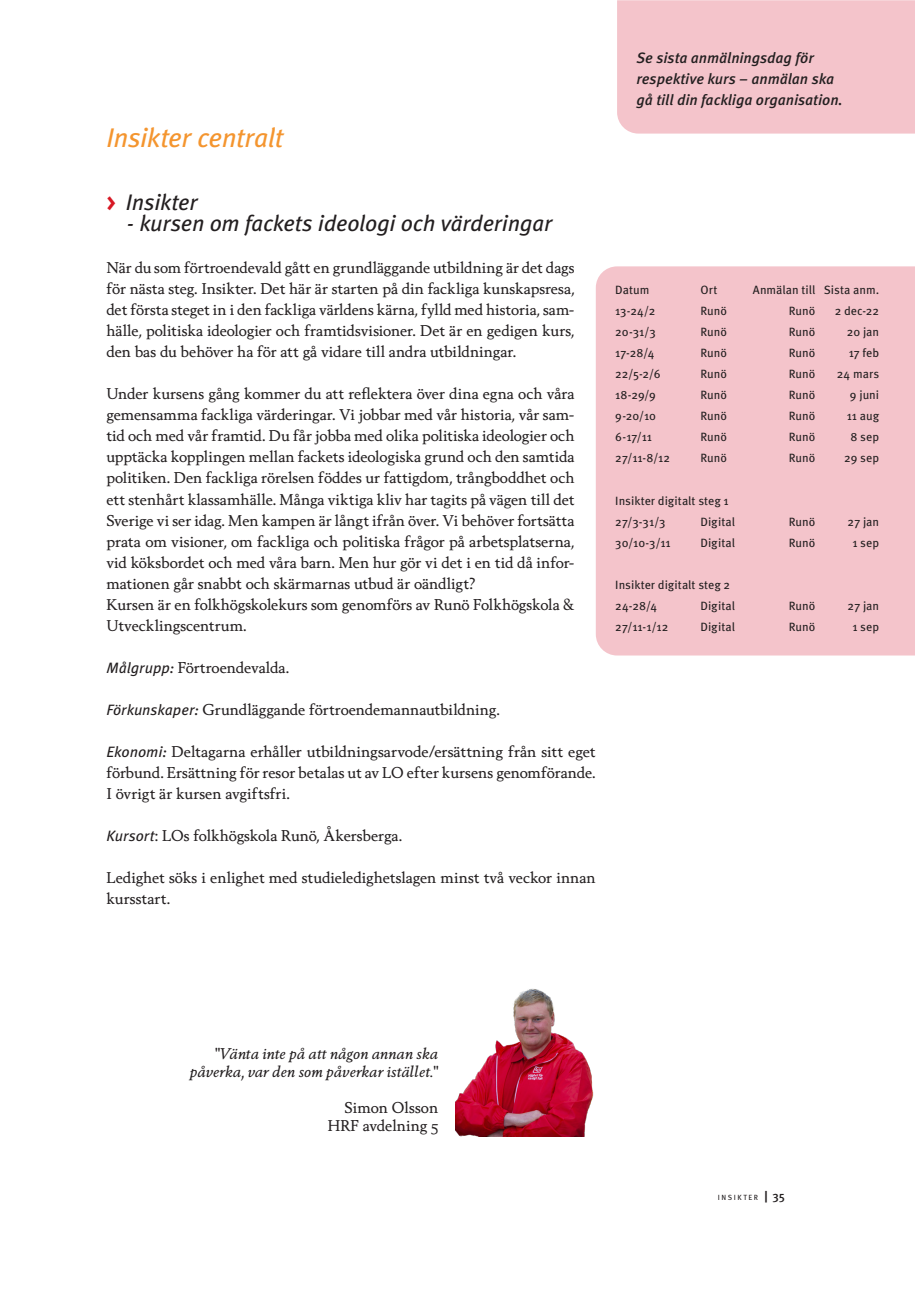
<style>
.page{position:relative;width:915px;height:1306px;background:#fff}
.page>*{position:absolute;margin:0;border:0;box-sizing:border-box;transform-origin:0 0}
.Rubrik{font:italic 27px "Meta Pro";letter-spacing:-.015em;color:#f4952f}
.Brödingång{font:italic 22.5px "Meta Pro";letter-spacing:-.01em;color:#231f20}
.Brödtext{font:15px/21px "Berling Nova Text Pro";color:#231f20;text-align:justify}
.Brödingång-2{font:15px/21px "Berling Nova Text Pro";color:#231f20;text-align:justify}
.Fakta_-_ingång{font:italic 500 15px/21px "Meta Pro";letter-spacing:-.005em;color:#231f20}
.t1{font:italic 15px "Berling Nova Text Pro";color:#231f20}
.Fakta_-_ingång-2{font:12px "Meta Pro";color:#231f20}
.t2{font:7.5px "Meta Pro";color:#231f20}
.s1{font-weight:700;font-style:normal;color:#d71824}
.s2{font-family:"Meta Pro";font-style:italic}
.s3{font-weight:700;font-size:12px}
.s4{font-weight:500;font-size:12px}
</style>
<div class="page">
<div style="left:595px;top:266px;width:319px;height:389px;background:#f4c4cb"></div>
<div style="left:617px;top:0;width:298px;height:134px;background:#f4c4cb"></div>
<img style="left:455px;top:988px;width:139px;height:148px">
<p class="Rubrik" style="left:106px;top:117px;width:178px">Insikter centralt</p>
<p class="Brödingång" style="left:106px;top:185px;width:94px"><span class="s1">&gt;</span> Insikter</p>
<p class="Brödingång" style="left:127px;top:206px;width:428px">- kursen om fackets ideologi och värderingar</p>
<p class="Brödtext" style="left:106px;top:257px;width:469px">När du som förtroendevald gått en grundläggande utbildning är det dags för nästa steg. Insikter. Det här är starten på din fackliga kunskapsresa, det första steget in i den fackliga världens kärna, fylld med historia, sam&shy;hälle, politiska ideologier och framtidsvisioner. Det är en gedigen kurs, den bas du behöver ha för att gå vidare till andra utbildningar.</p>
<p class="Brödtext" style="left:106px;top:383px;width:469px">Under kursens gång kommer du att reflektera över dina egna och våra gemensamma fackliga värderingar. Vi jobbar med vår historia, vår sam&shy;tid och med vår framtid. Du får jobba med olika politiska ideologier och upptäcka kopplingen mellan fackets ideologiska grund och den samtida politiken. Den fackliga rörelsen föddes ur fattigdom, trångboddhet och ett stenhårt klassamhälle. Många viktiga kliv har tagits på vägen till det Sverige vi ser idag. Men kampen är långt ifrån över. Vi behöver fortsätta prata om visioner, om fackliga och politiska frågor på arbetsplatserna, vid köksbordet och med våra barn. Men hur gör vi det i en tid då infor&shy;mationen går snabbt och skärmarnas utbud är oändligt?</p>
<p class="Brödtext" style="left:106px;top:593px;width:469px">Kursen är en folkhögskolekurs som genomförs av Runö Folkhögskola &amp;<br>Utvecklingscentrum.</p>
<p class="Brödingång-2" style="left:106px;top:656px;width:184px"><span class="s2">Målgrupp:</span> Förtroendevalda.</p>
<p class="Brödingång-2" style="left:106px;top:698px;width:395px"><span class="s2">Förkunskaper:</span> Grundläggande förtroendemannautbildning.</p>
<p class="Brödingång-2" style="left:106px;top:740px;width:490px"><span class="s2">Ekonomi:</span> Deltagarna erhåller utbildningsarvode/ersättning från sitt eget förbund. Ersättning för resor betalas ut av LO efter kursens genomförande.<br>I övrigt är kursen avgiftsfri.</p>
<p class="Brödingång-2" style="left:106px;top:824px;width:297px"><span class="s2">Kursort</span>: LOs folkhögskola Runö, Åkersberga.</p>
<p class="Brödingång-2" style="left:106px;top:866px;width:490px">Ledighet söks i enlighet med studieledighetslagen minst två veckor innan kursstart.</p>
<p class="Fakta_-_ingång" style="left:636px;top:47px;width:208px">Se sista anmälningsdag för respektive kurs – anmälan ska gå till din fackliga organisation.</p>
<p class="Fakta_-_ingång-2" style="left:615px;top:281px;width:36px">Datum</p>
<p class="Fakta_-_ingång-2" style="left:700px;top:281px;width:18px">Ort</p>
<p class="Fakta_-_ingång-2" style="left:752px;top:281px;width:128px">Anmälan till Sista anm.</p>
<p class="Fakta_-_ingång-2" style="left:615px;top:302px;width:42px">13-24/2</p>
<p class="Fakta_-_ingång-2" style="left:700px;top:302px;width:28px">Runö</p>
<p class="Fakta_-_ingång-2" style="left:788px;top:302px;width:28px">Runö</p>
<p class="Fakta_-_ingång-2" style="left:834px;top:302px;width:46px">2 dec-22</p>
<p class="Fakta_-_ingång-2" style="left:615px;top:323px;width:42px">20-31/3</p>
<p class="Fakta_-_ingång-2" style="left:700px;top:323px;width:28px">Runö</p>
<p class="Fakta_-_ingång-2" style="left:788px;top:323px;width:28px">Runö</p>
<p class="Fakta_-_ingång-2" style="left:846px;top:323px;width:34px">20 jan</p>
<p class="Fakta_-_ingång-2" style="left:615px;top:344px;width:41px">17-28/4</p>
<p class="Fakta_-_ingång-2" style="left:700px;top:344px;width:28px">Runö</p>
<p class="Fakta_-_ingång-2" style="left:788px;top:344px;width:28px">Runö</p>
<p class="Fakta_-_ingång-2" style="left:848px;top:344px;width:32px">17 feb</p>
<p class="Fakta_-_ingång-2" style="left:615px;top:365px;width:47px">22/5-2/6</p>
<p class="Fakta_-_ingång-2" style="left:700px;top:365px;width:28px">Runö</p>
<p class="Fakta_-_ingång-2" style="left:788px;top:365px;width:28px">Runö</p>
<p class="Fakta_-_ingång-2" style="left:836px;top:365px;width:44px">24 mars</p>
<p class="Fakta_-_ingång-2" style="left:615px;top:386px;width:42px">18-29/9</p>
<p class="Fakta_-_ingång-2" style="left:700px;top:386px;width:28px">Runö</p>
<p class="Fakta_-_ingång-2" style="left:788px;top:386px;width:28px">Runö</p>
<p class="Fakta_-_ingång-2" style="left:849px;top:386px;width:31px">9 juni</p>
<p class="Fakta_-_ingång-2" style="left:615px;top:407px;width:42px">9-20/10</p>
<p class="Fakta_-_ingång-2" style="left:700px;top:407px;width:28px">Runö</p>
<p class="Fakta_-_ingång-2" style="left:788px;top:407px;width:28px">Runö</p>
<p class="Fakta_-_ingång-2" style="left:846px;top:407px;width:34px">11 aug</p>
<p class="Fakta_-_ingång-2" style="left:615px;top:428px;width:38px">6-17/11</p>
<p class="Fakta_-_ingång-2" style="left:700px;top:428px;width:28px">Runö</p>
<p class="Fakta_-_ingång-2" style="left:788px;top:428px;width:28px">Runö</p>
<p class="Fakta_-_ingång-2" style="left:850px;top:428px;width:30px">8 sep</p>
<p class="Fakta_-_ingång-2" style="left:615px;top:449px;width:56px">27/11-8/12</p>
<p class="Fakta_-_ingång-2" style="left:700px;top:449px;width:28px">Runö</p>
<p class="Fakta_-_ingång-2" style="left:788px;top:449px;width:28px">Runö</p>
<p class="Fakta_-_ingång-2" style="left:843px;top:449px;width:36px">29 sep</p>
<p class="Fakta_-_ingång-2" style="left:615px;top:491px;width:115px">Insikter digitalt steg 1</p>
<p class="Fakta_-_ingång-2" style="left:615px;top:512px;width:52px">27/3-31/3</p>
<p class="Fakta_-_ingång-2" style="left:700px;top:512px;width:36px">Digital</p>
<p class="Fakta_-_ingång-2" style="left:788px;top:512px;width:28px">Runö</p>
<p class="Fakta_-_ingång-2" style="left:847px;top:512px;width:33px">27 jan</p>
<p class="Fakta_-_ingång-2" style="left:615px;top:533px;width:57px">30/10-3/11</p>
<p class="Fakta_-_ingång-2" style="left:700px;top:533px;width:36px">Digital</p>
<p class="Fakta_-_ingång-2" style="left:788px;top:533px;width:28px">Runö</p>
<p class="Fakta_-_ingång-2" style="left:852px;top:533px;width:28px">1 sep</p>
<p class="Fakta_-_ingång-2" style="left:615px;top:575px;width:116px">Insikter digitalt steg 2</p>
<p class="Fakta_-_ingång-2" style="left:615px;top:596px;width:43px">24-28/4</p>
<p class="Fakta_-_ingång-2" style="left:700px;top:596px;width:36px">Digital</p>
<p class="Fakta_-_ingång-2" style="left:788px;top:596px;width:28px">Runö</p>
<p class="Fakta_-_ingång-2" style="left:847px;top:596px;width:33px">27 jan</p>
<p class="Fakta_-_ingång-2" style="left:615px;top:617px;width:55px">27/11-1/12</p>
<p class="Fakta_-_ingång-2" style="left:700px;top:617px;width:36px">Digital</p>
<p class="Fakta_-_ingång-2" style="left:788px;top:617px;width:28px">Runö</p>
<p class="Fakta_-_ingång-2" style="left:852px;top:617px;width:28px">1 sep</p>
<p class="t1" style="left:214px;top:1044px;width:225px">"Vänta inte på att någon annan ska</p>
<p class="t1" style="left:190px;top:1062px;width:250px">påverka, var den som påverkar istället."</p>
<p class="Brödtext" style="left:344px;top:1097px;width:95px">Simon Olsson</p>
<p class="Brödtext" style="left:328px;top:1115px;width:112px">HRF avdelning 5</p>
<p class="t2" style="left:717px;top:1191px;width:16px">Insikt</p>
<p class="t2" style="left:748px;top:1191px;width:38px">er <span class="s3">|</span><span class="s4">35</span></p>
</div>
